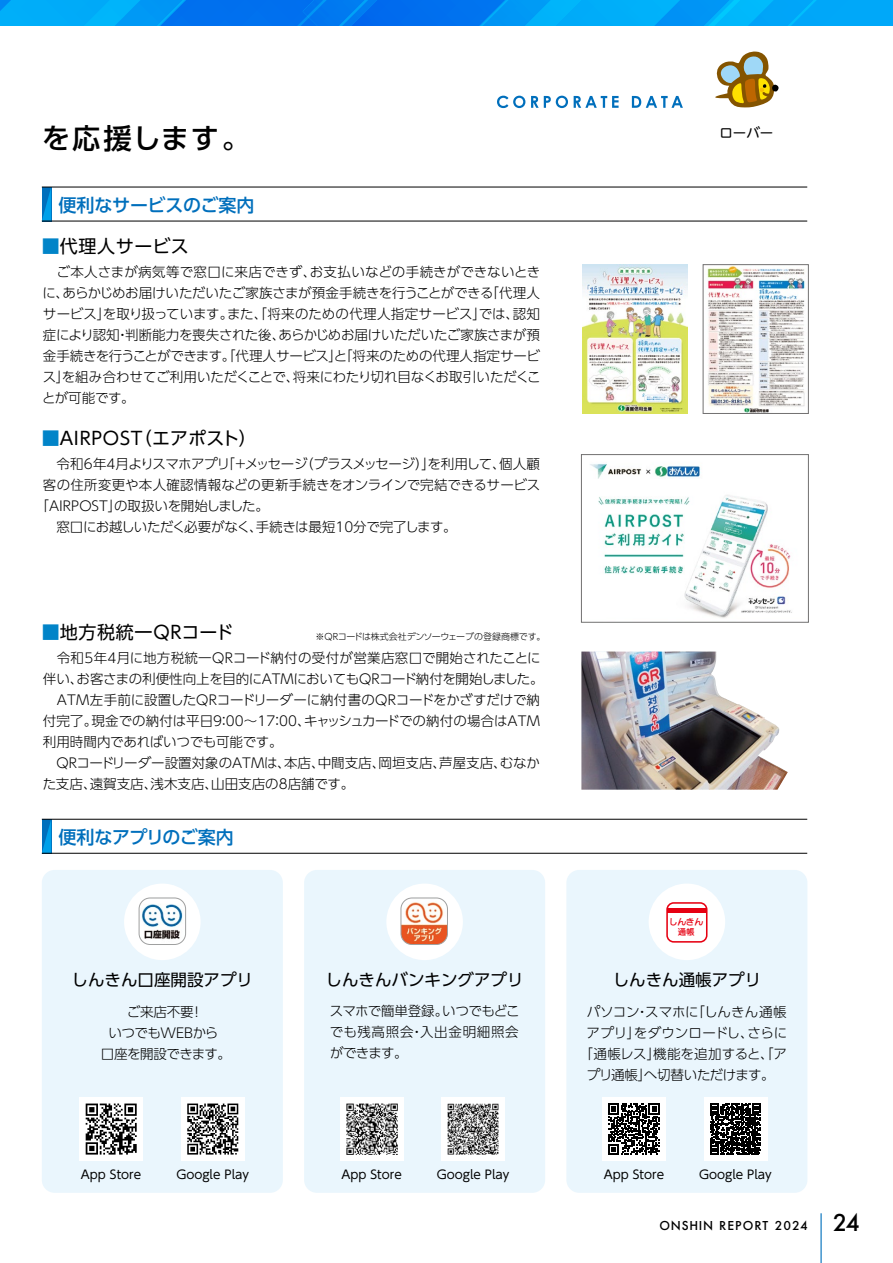
<style>
.page{position:relative;width:893px;height:1263px;background:#fff}
.page>*{position:absolute;margin:0;border:0;box-sizing:border-box;transform-origin:0 0}
.t1{font:500 28.35px "UD Shin Go Pro";letter-spacing:.055em;color:#000}
.t2{font:18px "UD Shin Go Pro";letter-spacing:.04em;color:#000}
.t3{font:500 18px "UD Shin Go Pro";letter-spacing:-.01em;color:#006fbc}
.t4{font:16.5px "UD Shin Go Pro";color:#000}
.t5{font:300 13.5px/21px "UD Shin Go Pro";letter-spacing:-.01em;color:#000;text-align:justify}
.t6{font:300 13.5px "UD Shin Go Pro";letter-spacing:-.035em;color:#000}
.t7{font:300 13.5px/21px "UD Shin Go Pro";letter-spacing:-.03em;color:#000;text-align:center}
.t8{font:500 13.5px "Futura PT";letter-spacing:.075em;color:#000}
.t9{font:13.5px "UD Shin M Go Pro";color:#000}
.t10{font:12px "UD Shin Go Pro";color:#000}
.t11{font:300 9px "UD Shin Go Pro";letter-spacing:-.02em;color:#000}
.t12{font:8.55px/10.2px "Seurat Pro DB";color:#e60012;text-align:center}
.s1{color:#0184c8}
.s2{font-size:25.5px}
</style>
<div class="page">
<svg style="left:715px;top:51px;width:64px;height:57px"></svg>
<svg style="left:0;top:0;width:893px;height:26px;background:#0094f4"></svg>
<svg style="left:497px;top:95px;width:28px;height:13px"></svg>
<svg style="left:531px;top:95px;width:37px;height:13px"></svg>
<svg style="left:574px;top:95px;width:45px;height:13px"></svg>
<svg style="left:632px;top:95px;width:51px;height:13px"></svg>
<hr style="left:820px;top:1213px;width:2px;height:50px;background:#006fbc">
<img style="left:582px;top:265px;width:105px;height:148px">
<img style="left:707px;top:266px;width:99px;height:146px">
<div style="left:703px;top:264px;width:105px;height:150px;border:1px solid #727171"></div>
<div style="left:566px;top:870px;width:241px;height:323px;background:#eaf6fd;border-radius:13px"></div>
<div style="left:304px;top:870px;width:241px;height:323px;background:#eaf6fd;border-radius:13px"></div>
<div style="left:42px;top:870px;width:241px;height:323px;background:#eaf6fd;border-radius:13px"></div>
<img style="left:590px;top:463px;width:202px;height:155px">
<div style="left:581px;top:454px;width:228px;height:168px;border:1px solid #727171"></div>
<svg style="left:42px;top:820px;width:9px;height:33px"></svg>
<hr style="left:42px;top:853px;width:765px;height:1px;background:#000">
<hr style="left:42px;top:819px;width:765px;height:1px;background:#000">
<svg style="left:42px;top:188px;width:9px;height:33px"></svg>
<hr style="left:42px;top:221px;width:765px;height:1px;background:#000">
<hr style="left:42px;top:187px;width:765px;height:1px;background:#000">
<div style="left:649px;top:883px;width:76px;height:77px;background:#fff;border-radius:50%"></div>
<div style="left:666px;top:902px;width:41px;height:41px;border:2px solid #e60012;border-radius:7px"></div>
<div style="left:667px;top:908px;width:40px;height:5px;background:#e60012"></div>
<div style="left:386px;top:883px;width:77px;height:77px;background:#fff;border-radius:50%"></div>
<img style="left:401px;top:898px;width:45px;height:45px">
<div style="left:401px;top:898px;width:47px;height:47px;border:1px solid #9fa0a0;border-radius:11px"></div>
<div style="left:124px;top:883px;width:77px;height:77px;background:#fff;border-radius:50%"></div>
<img style="left:139px;top:898px;width:47px;height:45px">
<div style="left:139px;top:898px;width:47px;height:47px;border:1px solid #9fa0a0;border-radius:11px"></div>
<img style="left:581px;top:651px;width:207px;height:139px">
<div style="left:79px;top:1097px;width:64px;height:64px;background:#fff"></div>
<svg style="left:86px;top:1103px;width:51px;height:51px"></svg>
<div style="left:181px;top:1097px;width:64px;height:64px;background:#fff"></div>
<svg style="left:187px;top:1103px;width:51px;height:51px"></svg>
<div style="left:340px;top:1097px;width:64px;height:64px;background:#fff"></div>
<div style="left:441px;top:1097px;width:64px;height:64px;background:#fff"></div>
<div style="left:704px;top:1097px;width:63px;height:64px;background:#fff"></div>
<img style="left:346px;top:1103px;width:51px;height:51px">
<img style="left:448px;top:1103px;width:51px;height:51px">
<svg style="left:710px;top:1103px;width:51px;height:51px"></svg>
<div style="left:602px;top:1097px;width:64px;height:64px;background:#fff"></div>
<svg style="left:608px;top:1103px;width:51px;height:51px"></svg>
<h1 class="t1" style="left:42px;top:116px;width:210px">を応援します。</h1>
<h2 class="t3" style="left:59px;top:190px;width:197px">便利なサービスのご案内</h2>
<h2 class="t2" style="left:42px;top:232px;width:149px"><span class="s1">■</span>代理人サービス</h2>
<p class="t5" style="left:42px;top:261px;width:500px">　ご本人さまが病気等で窓口に来店できず、お支払いなどの手続きができないときに、あらかじめお届けいただいたご家族さまが預金手続きを行うことができる「代理人サービス」を取り扱っています。また、「将来のための代理人指定サービス」では、認知症により認知・判断能力を喪失された後、あらかじめお届けいただいたご家族さまが預金手続きを行うことができます。「代理人サービス」と「将来のための代理人指定サービス」を組み合わせてご利用いただくことで、将来にわたり切れ目なくお取引いただくことが可能です。</p>
<h2 class="t2" style="left:42px;top:424px;width:217px"><span class="s1">■</span>AIRPOST（エアポスト）</h2>
<p class="t6" style="left:43px;top:453px;width:498px">　令和6年4月よりスマホアプリ「＋メッセージ（プラスメッセージ）」を利用して、個人顧</p>
<p class="t5" style="left:43px;top:474px;width:499px">客の住所変更や本人確認情報などの更新手続きをオンラインで完結できるサービス</p>
<p class="t5" style="left:36px;top:495px;width:235px">「AIRPOST」の取扱いを開始しました。</p>
<p class="t5" style="left:43px;top:516px;width:415px">　窓口にお越しいただく必要がなく、手続きは最短10分で完了します。</p>
<h2 class="t2" style="left:42px;top:617px;width:193px"><span class="s1">■</span>地方税統一QRコード</h2>
<p class="t11" style="left:315px;top:629px;width:231px">※QRコードは株式会社デンソーウェーブの登録商標です。</p>
<p class="t5" style="left:43px;top:646px;width:502px;text-align:left">　令和5年4月に地方税統一QRコード納付の受付が営業店窓口で開始されたことに伴い、お客さまの利便性向上を目的にATMにおいてもQRコード納付を開始しました。　ATM左手前に設置したQRコードリーダーに納付書のQRコードをかざすだけで納付完了。現金での納付は平日9：00～17：00、キャッシュカードでの納付の場合はATM利用時間内であればいつでも可能です。<br>　QRコードリーダー設置対象のATMは、本店、中間支店、岡垣支店、芦屋支店、むなかた支店、遠賀支店、浅木支店、山田支店の8店舗です。</p>
<h2 class="t3" style="left:59px;top:822px;width:177px">便利なアプリのご案内</h2>
<p class="t9" style="left:719px;top:122px;width:55px">ローバー</p>
<p class="t12" style="left:669px;top:916px;width:36px">しんきん通帳</p>
<p class="t4" style="left:72px;top:966px;width:183px">しんきん口座開設アプリ</p>
<p class="t4" style="left:326px;top:966px;width:199px">しんきんバンキングアプリ</p>
<p class="t4" style="left:613px;top:966px;width:150px">しんきん通帳アプリ</p>
<p class="t7" style="left:101px;top:1000px;width:132px">ご来店不要!<br>いつでもWEBから<br>口座を開設できます。</p>
<p class="t5" style="left:330px;top:1000px;width:191px">スマホで簡単登録。いつでもどこでも残高照会・入出金明細照会ができます。</p>
<p class="t5" style="left:580px;top:1000px;width:209px;text-align:center">パソコン・スマホに「しんきん通帳アプリ」をダウンロードし、さらに「通帳レス」機能を追加すると、「アプリ通帳」へ切替いただけます。</p>
<p class="t10" style="left:81px;top:1165px;width:62px">App Store</p>
<p class="t10" style="left:176px;top:1165px;width:74px">Google Play</p>
<p class="t10" style="left:341px;top:1165px;width:62px">App Store</p>
<p class="t10" style="left:437px;top:1165px;width:74px">Google Play</p>
<p class="t10" style="left:604px;top:1165px;width:62px">App Store</p>
<p class="t10" style="left:699px;top:1165px;width:74px">Google Play</p>
<p class="t8" style="left:659px;top:1217px;width:202px">ONSHIN REPORT 2024 <span class="s2">24</span></p>
</div>
